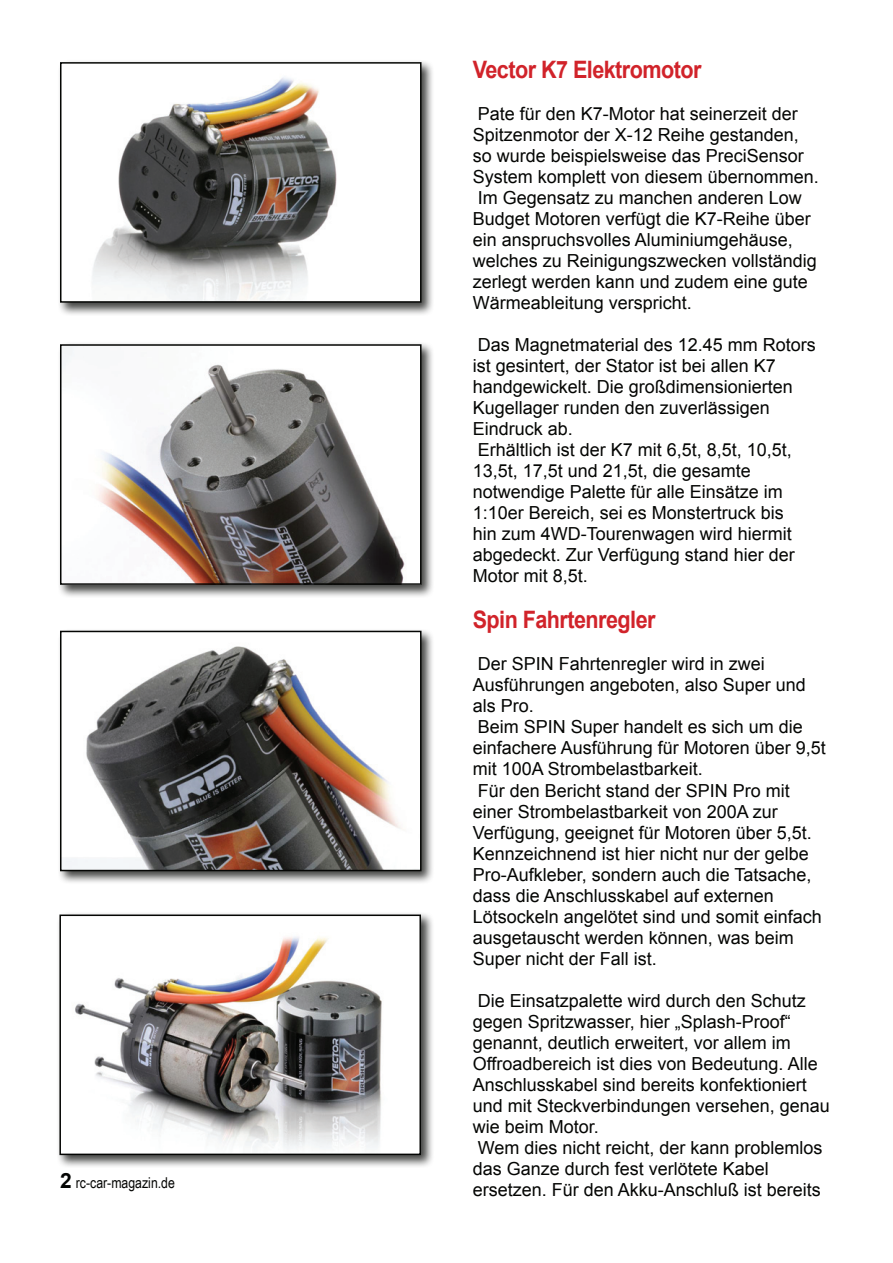
<style>
.page{position:relative;width:893px;height:1263px;background:#fff}
.page>*{position:absolute;margin:0;border:0;box-sizing:border-box;transform-origin:0 0}
.t1{font:700 24px "Arial";letter-spacing:-.025em;color:#d1232a;scale:.9 1}
.t2{font:18px/21px "Arial";color:#040503}
.t3{font:15px "Arial Narrow";color:#040503}
.s1{font-family:"Arial";font-weight:700;font-size:21px}
</style>
<div class="page">
<div style="left:57px;top:59px;width:378px;height:257px;background:#040503;opacity:.75"></div>
<img style="left:63px;top:65px;width:355px;height:235px">
<div style="left:60px;top:62px;width:361px;height:241px;border:2px solid #040503"></div>
<div style="left:57px;top:341px;width:378px;height:257px;background:#040503;opacity:.75"></div>
<img style="left:63px;top:347px;width:355px;height:235px">
<div style="left:60px;top:344px;width:361px;height:241px;border:2px solid #040503"></div>
<div style="left:57px;top:628px;width:378px;height:257px;background:#040503;opacity:.75"></div>
<img style="left:63px;top:634px;width:355px;height:234px">
<div style="left:60px;top:631px;width:361px;height:240px;border:2px solid #040503"></div>
<div style="left:57px;top:911px;width:378px;height:258px;background:#040503;opacity:.75"></div>
<img style="left:62px;top:917px;width:356px;height:235px">
<div style="left:59px;top:914px;width:362px;height:241px;border:2px solid #040503"></div>
<p class="t3" style="left:60px;top:1172px;width:116px"><span class="s1">2</span> rc-car-magazin.de</p>
<h1 class="t1" style="left:473px;top:53px;width:256px">Vector K7 Elektromotor</h1>
<p class="t2" style="left:473px;top:103px;width:348px">Pate für den K7-Motor hat seinerzeit der Spitzenmotor der X-12 Reihe gestanden, so wurde beispielsweise das PreciSensor System komplett von diesem übernommen.<br>Im Gegensatz zu manchen anderen Low Budget Motoren verfügt die K7-Reihe über ein anspruchsvolles Aluminiumgehäuse, welches zu Reinigungszwecken vollständig zerlegt werden kann und zudem eine gute Wärmeableitung verspricht.</p>
<p class="t2" style="left:473px;top:334px;width:345px">Das Magnetmaterial des 12.45 mm Rotors ist gesintert, der Stator ist bei allen K7 handgewickelt. Die großdimensionierten Kugellager runden den zuverlässigen Eindruck ab.<br>Erhältlich ist der K7 mit 6,5t, 8,5t, 10,5t, 13,5t, 17,5t und 21,5t, die gesamte notwendige Palette für alle Einsätze im 1:10er Bereich, sei es Monstertruck bis<br>hin zum 4WD-Tourenwagen wird hiermit abgedeckt. Zur Verfügung stand hier der Motor mit 8,5t.</p>
<h1 class="t1" style="left:473px;top:604px;width:205px">Spin Fahrtenregler</h1>
<p class="t2" style="left:473px;top:654px;width:355px">Der SPIN Fahrtenregler wird in zwei Ausführungen angeboten, also Super und als Pro.<br>Beim SPIN Super handelt es sich um die einfachere Ausführung für Motoren über 9,5t mit 100A Strombelastbarkeit.<br>Für den Bericht stand der SPIN Pro mit einer Strombelastbarkeit von 200A zur Verfügung, geeignet für Motoren über 5,5t.<br>Kennzeichnend ist hier nicht nur der gelbe Pro-Aufkleber, sondern auch die Tatsache, dass die Anschlusskabel auf externen Lötsockeln angelötet sind und somit einfach ausgetauscht werden können, was beim Super nicht der Fall ist.</p>
<p class="t2" style="left:473px;top:990px;width:359px">Die Einsatzpalette wird durch den Schutz gegen Spritzwasser, hier „Splash-Proof“ genannt, deutlich erweitert, vor allem im Offroadbereich ist dies von Bedeutung. Alle Anschlusskabel sind bereits konfektioniert und mit Steckverbindungen versehen, genau wie beim Motor.<br>Wem dies nicht reicht, der kann problemlos das Ganze durch fest verlötete Kabel ersetzen. Für den Akku-Anschluß ist bereits</p>
</div>
